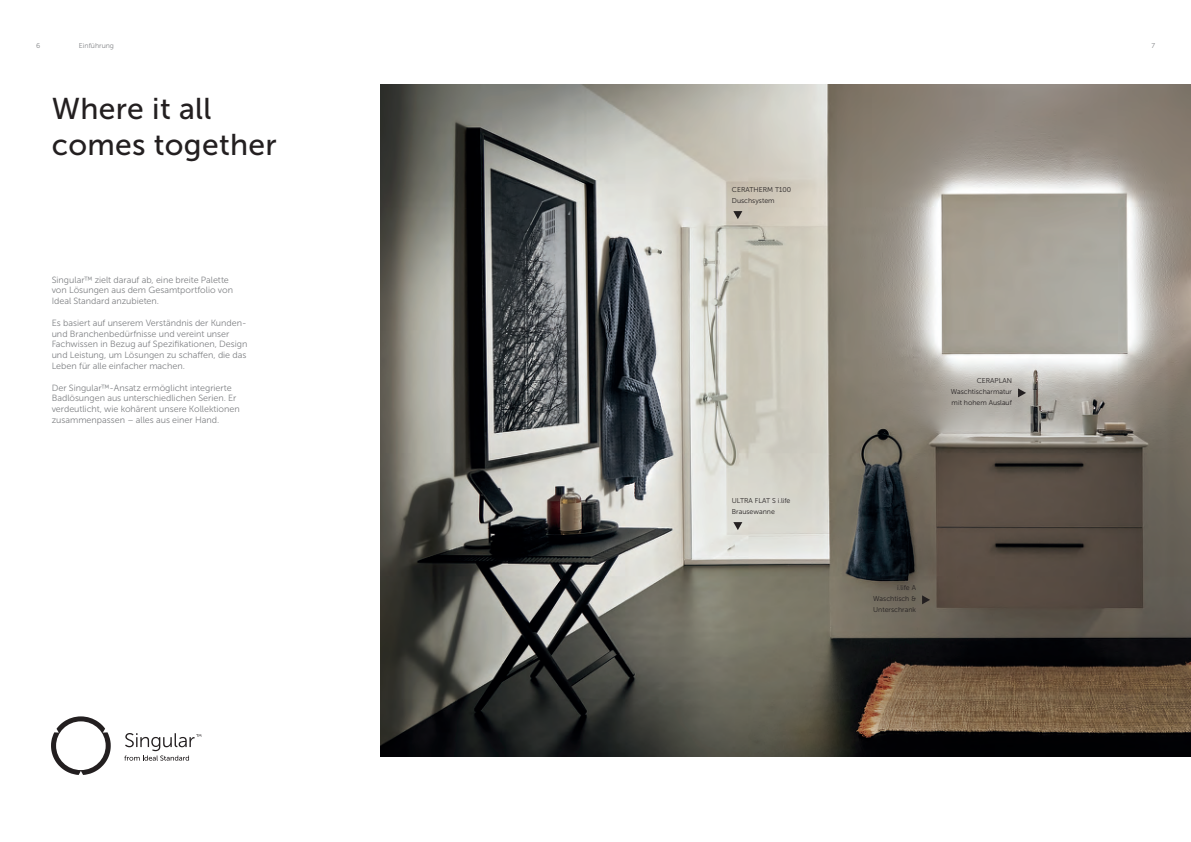
<style>
.page{position:relative;width:1191px;height:842px;background:#fff}
.page>*{position:absolute;margin:0;border:0;box-sizing:border-box;transform-origin:0 0}
.t1{font:30px/36px "Museo Sans 500";letter-spacing:.01em;color:#231f20}
.t2{font:9px/10.8px "Museo Sans 300";letter-spacing:-.005em;color:#808285}
.t3{font:7px/11px "Museo Sans 300";color:#231f20}
.t4{font:7px "Museo Sans 300";color:#808285}
</style>
<div class="page">
<img style="left:381px;top:84px;width:810px;height:672px">
<svg style="left:51px;top:716px;width:60px;height:59px"></svg>
<svg style="left:124px;top:733px;width:77px;height:28px"></svg>
<svg style="left:1018px;top:388px;width:8px;height:9px"></svg>
<svg style="left:922px;top:595px;width:8px;height:9px"></svg>
<svg style="left:733px;top:211px;width:9px;height:8px"></svg>
<svg style="left:733px;top:522px;width:9px;height:8px"></svg>
<p class="t4" style="left:36px;top:42px;width:6px">6</p>
<p class="t4" style="left:79px;top:42px;width:37px">Einführung</p>
<p class="t4" style="left:1151px;top:42px;width:5px">7</p>
<h1 class="t1" style="left:52px;top:90px;width:226px">Where it all comes together</h1>
<p class="t2" style="left:52px;top:274px;width:183px">Singular™ zielt darauf ab, eine breite Palette von Lösungen aus dem Gesamtportfolio von<br>Ideal Standard anzubieten.</p>
<p class="t2" style="left:52px;top:317px;width:197px">Es basiert auf unserem Verständnis der Kunden&shy;und Branchenbedürfnisse und vereint unser Fachwissen in Bezug auf Spezifikationen, Design und Leistung, um Lösungen zu schaffen, die das Leben für alle einfacher machen.</p>
<p class="t2" style="left:52px;top:382px;width:190px">Der Singular™-Ansatz ermöglicht integrierte Badlösungen aus unterschiedlichen Serien. Er verdeutlicht, wie kohärent unsere Kollektionen zusammenpassen – alles aus einer Hand.</p>
<p class="t3" style="left:732px;top:184px;width:61px">CERATHERM T100<br>Duschsystem</p>
<p class="t3" style="left:732px;top:495px;width:60px">ULTRA FLAT S i.life<br>Brausewanne</p>
<p class="t3" style="left:950px;top:376px;width:63px;text-align:justify;text-indent:26px">CERAPLAN Waschtischarmatur mit hohem Auslauf</p>
<p class="t3" style="left:873px;top:582px;width:44px;text-align:justify;text-indent:24px">i.life A Waschtisch &amp; Unterschrank</p>
</div>
